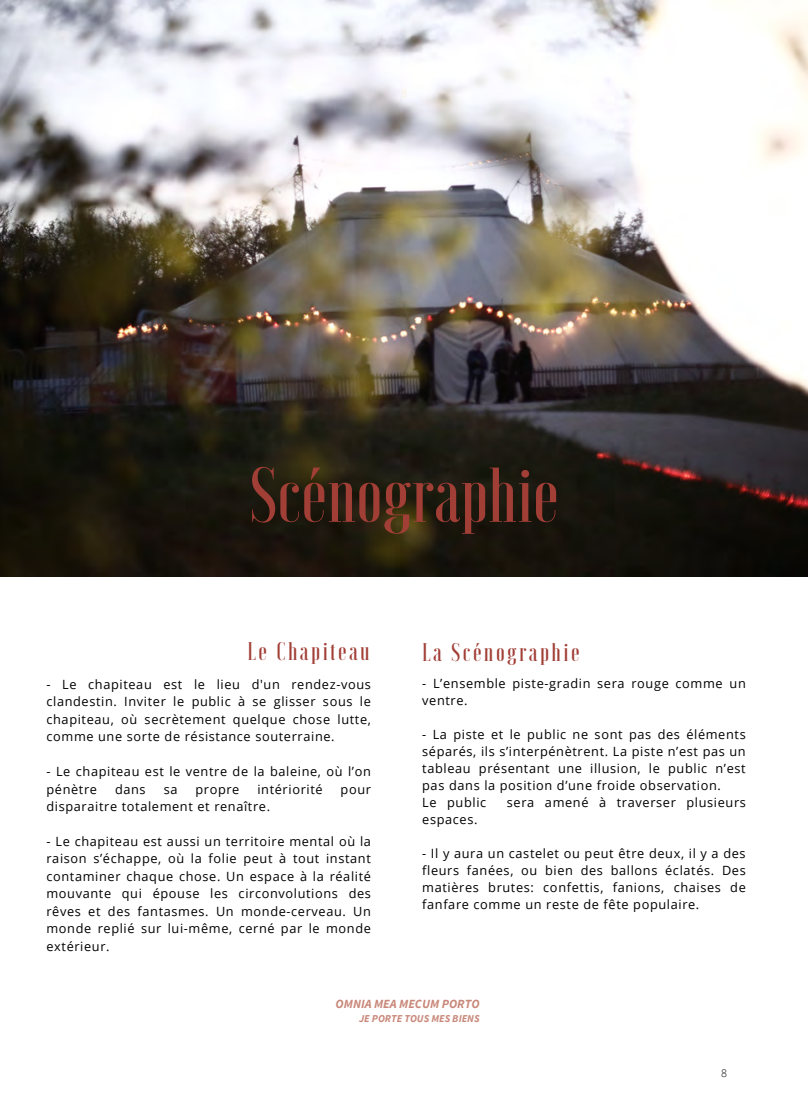
<style>
.page{position:relative;width:808px;height:1106px;background:#fff}
.page>*{position:absolute;margin:0;border:0;box-sizing:border-box;transform-origin:0 0}
.t1{font:500 77.4px "Voga";color:#a13e36}
.t2{font:500 25.5px "Voga";letter-spacing:.095em;color:#a13e36}
.t3{font:12.75px/17.4px "Open Sans";letter-spacing:.05em;color:#000}
.t4{font:italic 700 12.45px "Source Sans Pro";color:#c9887a}
.t5{font:italic 700 10.5px "Source Sans Pro";color:#c9887a}
.t6{font:300 10.5px "Open Sans";color:#000}
.t7{font:300 10.5px "Open Sans";color:#fff1cd}
</style>
<div class="page">
<img style="left:0;top:0;width:808px;height:576px">
<p class="t7" style="left:401px;top:86px;width:7px">8</p>
<h1 class="t1" style="left:249px;top:456px;width:311px">Scénographie</h1>
<h2 class="t2" style="left:248px;top:639px;width:124px">Le Chapiteau</h2>
<p class="t3" style="left:46px;top:675px;width:326px;text-align:justify">- Le chapiteau est le lieu d'un rendez-vous clandestin. Inviter le public à se glisser sous le chapiteau, où secrètement quelque chose lutte, comme une sorte de résistance souterraine.</p>
<p class="t3" style="left:46px;top:762px;width:326px">- Le chapiteau est le ventre de la baleine, où l’on pénètre</p>
<p class="t3" style="left:115px;top:780px;width:32px">dans</p>
<p class="t3" style="left:164px;top:780px;width:15px">sa</p>
<p class="t3" style="left:195px;top:780px;width:46px">propre</p>
<p class="t3" style="left:257px;top:780px;width:67px">intériorité</p>
<p class="t3" style="left:341px;top:780px;width:32px">pour</p>
<p class="t3" style="left:46px;top:797px;width:225px">disparaitre totalement et renaître.</p>
<p class="t3" style="left:46px;top:832px;width:326px;text-align:justify">- Le chapiteau est aussi un territoire mental où la raison s’échappe, où la folie peut à tout instant contaminer chaque chose. Un espace à la réalité mouvante qui épouse les circonvolutions des rêves et des fantasmes. Un monde-cerveau. Un monde replié sur lui-même, cerné par le monde extérieur.</p>
<h2 class="t2" style="left:422px;top:639px;width:159px">La Scénographie</h2>
<p class="t3" style="left:422px;top:674px;width:325px;line-height:17px">- L’ensemble piste-gradin sera rouge comme un ventre.</p>
<p class="t3" style="left:422px;top:725px;width:325px;line-height:17px">- La piste et le public ne sont pas des éléments séparés, ils s’interpénètrent. La piste n’est pas un tableau présentant une illusion, le public n’est pas dans la position d’une froide observation.<br>Le public</p>
<p class="t3" style="left:507px;top:793px;width:240px">sera amené à traverser plusieurs</p>
<p class="t3" style="left:422px;top:810px;width:57px">espaces.</p>
<p class="t3" style="left:422px;top:844px;width:325px;line-height:17px;text-align:justify">- Il y aura un castelet ou peut être deux, il y a des fleurs fanées, ou bien des ballons éclatés. Des matières brutes: confettis, fanions, chaises de fanfare comme un reste de fête populaire.</p>
<p class="t4" style="left:335px;top:995px;width:145px">OMNIA MEA MECUM PORTO</p>
<p class="t5" style="left:359px;top:1011px;width:122px">JE PORTE TOUS MES BIENS</p>
<p class="t6" style="left:721px;top:1066px;width:7px">8</p>
</div>
